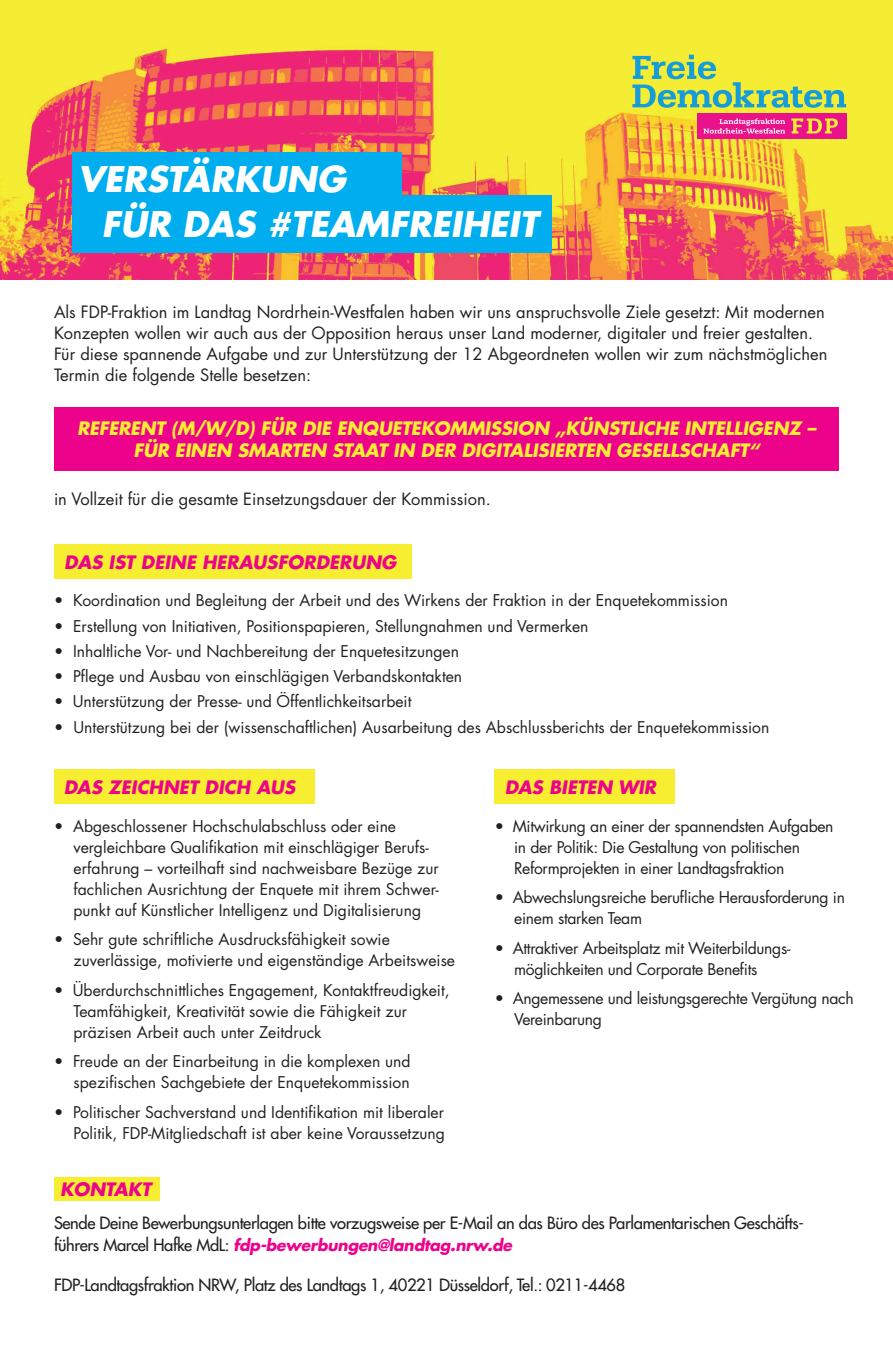
<style>
.page{position:relative;width:893px;height:1357px;background:#fff}
.page>*{position:absolute;margin:0;border:0;box-sizing:border-box;transform-origin:0 0}
.t1{font:italic 700 36.3px/43.7px "Futura LT Pro";color:#fff}
.t2{font:italic 700 34.5px/45px "Futura LT Pro";color:#fff}
.t3{font:italic 700 18px/21.6px "Futura LT Pro";letter-spacing:-.01em;color:#f7ee32;text-align:center}
.t4{font:italic 700 18px "Futura LT Pro";color:#ed028c}
.t5{font:16.5px/21px "Futura LT Pro";color:#231f20}
.t6{font:500 16.5px "Futura LT Pro";letter-spacing:-.02em;color:#231f20}
.t7{font:15.75px/21px "Futura LT Pro";color:#231f20}
.t8{font:15.75px/21px "Futura LT Pro";letter-spacing:-.02em;color:#231f20}
.t9{font:italic 700 15.75px "Futura LT Pro";letter-spacing:-.02em;color:#ed028c}
.s1{font-weight:500;font-style:normal;font-size:16.5px;color:#231f20}
</style>
<div class="page">
<div style="left:54px;top:407px;width:785px;height:64px;background:#ed028c"></div>
<div style="left:54px;top:544px;width:357px;height:34px;background:#f7ee32"></div>
<div style="left:54px;top:770px;width:261px;height:34px;background:#f7ee32"></div>
<div style="left:495px;top:770px;width:180px;height:34px;background:#f7ee32"></div>
<div style="left:54px;top:1177px;width:106px;height:23px;background:#f7ee32"></div>
<img style="left:0;top:0;width:893px;height:280px">
<svg style="left:632px;top:55px;width:214px;height:53px;background:#b7d760"></svg>
<div style="left:697px;top:113px;width:149px;height:26px;background:#ea128a"></div>
<svg style="left:791px;top:118px;width:47px;height:15px"></svg>
<svg style="left:703px;top:118px;width:82px;height:16px"></svg>
<div style="left:72px;top:152px;width:330px;height:55px;background:#00aeef"></div>
<div style="left:72px;top:195px;width:480px;height:57px;background:#00aeef"></div>
<h1 class="t1" style="left:145px;top:157px;width:382px;text-indent:-54px">VERSTÄRKUNG<br>FÜRS TEAM FREIHEIT</h1>
<h2 class="t2" style="left:101px;top:155px;width:438px;text-indent:-24px">VERSTÄRKUNG<br>FÜR DAS #TEAMFREIHEIT</h2>
<p class="t5" style="left:54px;top:301px;width:775px">Als FDP-Fraktion im Landtag Nordrhein-Westfalen haben wir uns anspruchsvolle Ziele gesetzt: Mit modernen Konzepten wollen wir auch aus der Opposition heraus unser Land moderner, digitaler und freier gestalten.<br>Für diese spannende Aufgabe und zur Unterstützung der 12 Abgeordneten wollen wir zum nächstmöglichen Termin die folgende Stelle besetzen:</p>
<p class="t3" style="left:77px;top:417px;width:740px">REFERENT (M/W/D) FÜR DIE ENQUETEKOMMISSION „KÜNSTLICHE INTELLIGENZ –<br>FÜR EINEN SMARTEN STAAT IN DER DIGITALISIERTEN GESELLSCHAFT“</p>
<p class="t5" style="left:54px;top:488px;width:438px">in Vollzeit für die gesamte Einsetzungsdauer der Kommission.</p>
<p class="t4" style="left:64px;top:548px;width:334px">DAS IST DEINE HERAUSFORDERUNG</p>
<p class="t7" style="left:54px;top:590px;width:676px">• Koordination und Begleitung der Arbeit und des Wirkens der Fraktion in der Enquetekommission</p>
<p class="t7" style="left:54px;top:615px;width:536px">• Erstellung von Initiativen, Positionspapieren, Stellungnahmen und Vermerken</p>
<p class="t7" style="left:54px;top:640px;width:406px">• Inhaltliche Vor- und Nachbereitung der Enquetesitzungen</p>
<p class="t7" style="left:54px;top:665px;width:410px">• Pflege und Ausbau von einschlägigen Verbandskontakten</p>
<p class="t7" style="left:54px;top:691px;width:359px">• Unterstützung der Presse- und Öffentlichkeitsarbeit</p>
<p class="t7" style="left:54px;top:716px;width:717px">• Unterstützung bei der (wissenschaftlichen) Ausarbeitung des Abschlussberichts der Enquetekommission</p>
<p class="t4" style="left:64px;top:773px;width:233px">DAS ZEICHNET DICH AUS</p>
<p class="t7" style="left:73px;top:815px;width:367px;text-indent:-19px">• Abgeschlossener Hochschulabschluss oder eine vergleichbare Qualifikation mit einschlägiger Berufs&shy;erfahrung – vorteilhaft sind nachweisbare Bezüge zur fachlichen Ausrichtung der Enquete mit ihrem Schwer&shy;punkt auf Künstlicher Intelligenz und Digitalisierung</p>
<p class="t7" style="left:73px;top:928px;width:383px;text-indent:-19px">• Sehr gute schriftliche Ausdrucksfähigkeit sowie zuverlässige, motivierte und eigenständige Arbeitsweise</p>
<p class="t7" style="left:73px;top:979px;width:378px;text-indent:-19px">• Überdurchschnittliches Engagement, Kontaktfreudigkeit,<br>Teamfähigkeit, Kreativität sowie die Fähigkeit zur präzisen Arbeit auch unter Zeitdruck</p>
<p class="t7" style="left:54px;top:1050px;width:358px;text-align:right">• Freude an der Einarbeitung in die komplexen und spezifischen Sachgebiete der Enquetekommission</p>
<p class="t7" style="left:54px;top:1101px;width:393px;text-align:right">• Politischer Sachverstand und Identifikation mit liberaler<br>Politik, FDP-Mitgliedschaft ist aber keine Voraussetzung</p>
<p class="t4" style="left:60px;top:1175px;width:92px">KONTAKT</p>
<p class="t4" style="left:505px;top:773px;width:153px">DAS BIETEN WIR</p>
<p class="t8" style="left:514px;top:815px;width:321px;text-indent:-19px">• Mitwirkung an einer der spannendsten Aufgaben in der Politik: Die Gestaltung von politischen<br>Reformprojekten in einer Landtagsfraktion</p>
<p class="t8" style="left:514px;top:886px;width:332px;text-indent:-19px">• Abwechslungsreiche berufliche Herausforderung in einem starken Team</p>
<p class="t8" style="left:514px;top:937px;width:278px;text-indent:-19px">• Attraktiver Arbeitsplatz mit Weiterbildungs&shy;möglichkeiten und Corporate Benefits</p>
<p class="t8" style="left:514px;top:987px;width:341px;text-indent:-19px">• Angemessene und leistungsgerechte Vergütung nach<br>Vereinbarung</p>
<p class="t6" style="left:54px;top:1210px;width:751px">Sende Deine Bewerbungsunterlagen bitte vorzugsweise per E-Mail an das Büro des Parlamentarischen Geschäfts-</p>
<p class="t9" style="left:54px;top:1233px;width:460px"><span class="s1">führers Marcel Hafke MdL:</span> fdp-bewerbungen@landtag.nrw.de</p>
<p class="t6" style="left:54px;top:1272px;width:573px">FDP-Landtagsfraktion NRW, Platz des Landtags 1, 40221 Düsseldorf, Tel.: 0211-4468</p>
</div>
